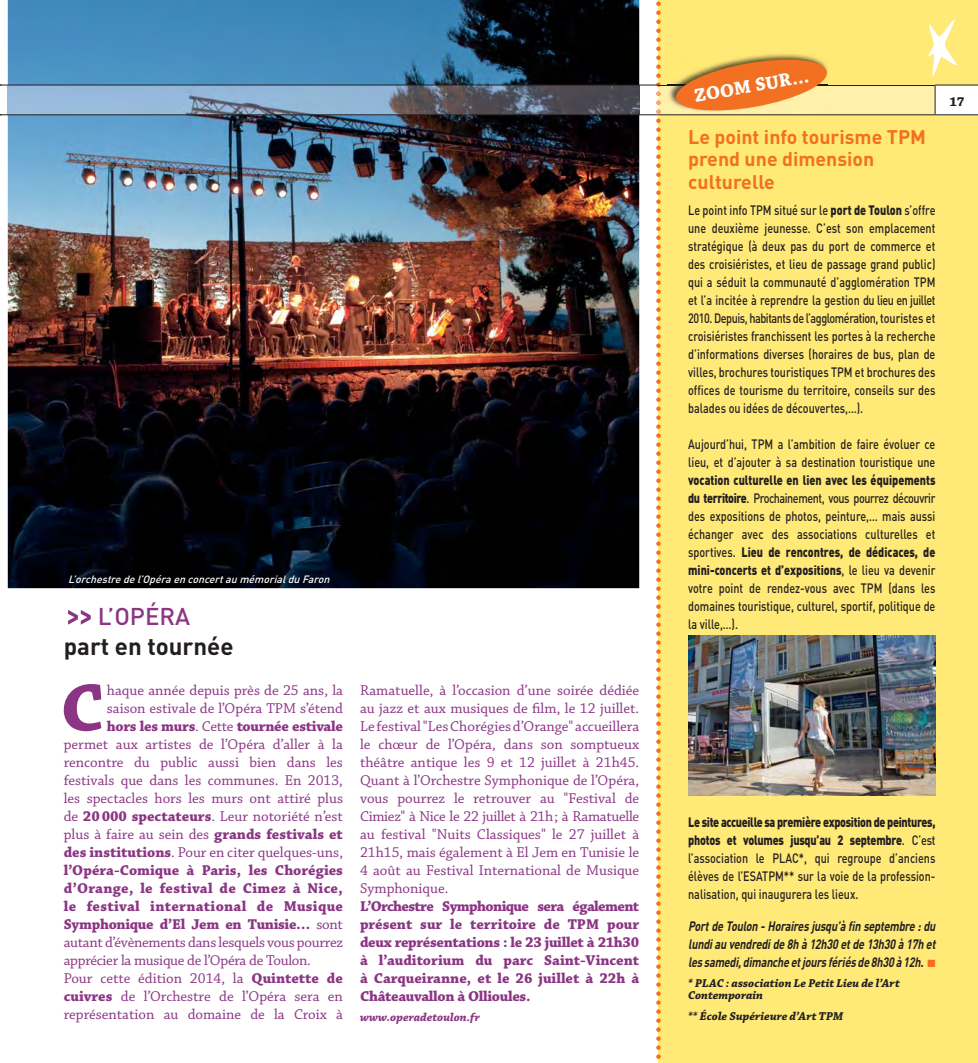
<style>
.page{position:relative;width:978px;height:1063px;background:#fff}
.page>*{position:absolute;margin:0;border:0;box-sizing:border-box;transform-origin:0 0}
.t1{font:700 70.35px "Chaparral Pro";color:#8b3584}
.t2{font:700 24px/30px "DIN";color:#231f20}
.t3{font:700 19.5px/22.5px "DIN";color:#f36f21}
.t4{font:700 19.5px "Chaparral Pro";color:#fff}
.t5{font:15px/18px "Chaparral Pro";color:#8b3584;text-align:justify}
.t6{font:700 15px/18px "Chaparral Pro";color:#8b3584;text-align:justify}
.t7{font:15px "Chaparral Pro";letter-spacing:-.02em;color:#8b3584}
.t8{font:700 15px "Chaparral Pro";letter-spacing:-.02em;color:#8b3584}
.t9{font:700 15px "Chaparral Pro";letter-spacing:.02em;color:#8b3584}
.t10{font:500 13.5px/18px "DIN";color:#231f20;text-align:justify;scale:.8 1}
.t11{font:italic 700 13.5px/18px "DIN";color:#231f20;text-align:justify;scale:.8 1}
.t12{font:700 13.5px "Chaparral Pro";color:#231f20}
.t13{font:italic 700 12px/12px "Chaparral Pro";color:#231f20}
.t14{font:italic 700 12px "Chaparral Pro";color:#8b3584}
.t15{font:italic 500 10.5px "DIN";color:#fff}
.s1{font-family:"Helvetica Neue";font-weight:400;font-size:45px;color:#8b3584}
.s2{font-weight:500;color:#8b3584}
.s3{font-weight:400}
.s4{font-weight:700}
.s5{font-weight:900}
.s6{color:#f36f21}
</style>
<div class="page">
<img style="left:8px;top:0;width:631px;height:588px">
<img style="left:8px;top:86px;width:631px;height:28px">
<hr style="left:0;top:114px;width:659px;height:1px;background:#231f20">
<hr style="left:0;top:85px;width:659px;height:1px;background:#231f20">
<svg style="left:639px;top:0;width:339px;height:1063px"></svg>
<img style="left:688px;top:636px;width:247px;height:160px">
<p class="t15" style="left:68px;top:575px;width:265px">L’orchestre de l’Opéra en concertau mémorialdu Faron</p>
<h2 class="t2" style="left:64px;top:604px;width:171px"><span class="s1">»</span><span class="s2">L’OPÉRA </span>part en tournée</h2>
<h1 class="t1" style="left:61px;top:680px;width:45px">C</h1>
<p class="t5" style="left:107px;top:682px;width:238px">haque année depuis près de 25 ans, la</p>
<p class="t5" style="left:107px;top:700px;width:238px">saison estivale de l’Opéra TPM s’étend</p>
<p class="t8" style="left:107px;top:720px;width:238px">hors les murs<span class="s3">. Cette</span> tournée estivale</p>
<p class="t5" style="left:64px;top:736px;width:281px">permet aux artistes de l’Opéra d’aller à la</p>
<p class="t5" style="left:64px;top:754px;width:281px">rencontre du public aussi bien dans les</p>
<p class="t5" style="left:64px;top:772px;width:281px">festivals que dans les communes. En 2013,</p>
<p class="t5" style="left:64px;top:790px;width:281px">les spectacles hors les murs ont attiré plus</p>
<p class="t5" style="left:64px;top:808px;width:281px">de <span class="s4">20 000 spectateurs</span>. Leur notoriété n’est</p>
<p class="t5" style="left:64px;top:826px;width:281px">plus à faire au sein des <span class="s4">grands festivals et</span></p>
<p class="t5" style="left:64px;top:844px;width:281px"><span class="s4">des institutions</span>. Pour en citer quelques-uns,</p>
<p class="t6" style="left:64px;top:862px;width:281px">l’Opéra-Comique à Paris, les Chorégies</p>
<p class="t9" style="left:64px;top:882px;width:281px">d’Orange, le festival de Cimez à Nice,</p>
<p class="t9" style="left:64px;top:900px;width:281px">le festival international de Musique</p>
<p class="t8" style="left:64px;top:918px;width:281px">Symphonique d’El Jem en Tunisie… <span class="s3">sont</span></p>
<p class="t7" style="left:64px;top:936px;width:281px">autant d’évènements dans lesquels vous pourrez</p>
<p class="t7" style="left:64px;top:954px;width:249px">apprécier la musique de l’Opéra de Toulon.</p>
<p class="t5" style="left:64px;top:970px;width:281px">Pour cette édition 2014, la <span class="s4">Quintette de</span></p>
<p class="t5" style="left:64px;top:988px;width:281px"><span class="s4">cuivres</span> de l’Orchestre de l’Opéra sera en</p>
<p class="t5" style="left:64px;top:1006px;width:281px">représentation au domaine de la Croix à</p>
<p class="t5" style="left:360px;top:682px;width:281px">Ramatuelle, à l’occasion d’une soirée dédiée au jazz et aux musiques de film, le 12 juillet.<br>Le festival "Les Chorégies d’Orange" accueillera le chœur de l’Opéra, dans son somptueux théâtre antique les 9 et 12 juillet à 21h45.<br>Quant à l’Orchestre Symphonique de l’Opéra, vous pourrez le retrouver au "Festival de Cimiez" à Nice le 22 juillet à 21h ; à Ramatuelle au festival "Nuits Classiques" le 27 juillet à 21h15, mais également à El Jem en Tunisie le 4 août au Festival International de Musique Symphonique.</p>
<p class="t6" style="left:360px;top:898px;width:281px">L’Orchestre Symphonique sera également présent sur le territoire de TPM pour deux représentations : le 23 juillet à 21h30 à l’auditorium du parc Saint-Vincent à Carqueiranne, et le 26 juillet à 22h à Châteauvallon à Ollioules.</p>
<p class="t14" style="left:360px;top:1012px;width:121px">www.operadetoulon.fr</p>
<h3 class="t4" style="left:693px;top:88px;width:118px;rotate:-10deg">ZOOM SUR...</h3>
<h3 class="t3" style="left:688px;top:128px;width:239px">Le point info tourisme TPM prend une dimension culturelle</h3>
<p class="t10" style="left:688px;top:203px;width:311px">Le point info TPM situé sur le <span class="s5">port de Toulon</span> s’offre une deuxième jeunesse. C’est son emplacement stratégique (à deux pas du port de commerce et des croisiéristes, et lieu de passage grand public) qui a séduit la communauté d’agglomération TPM et l’a incitée à reprendre la gestion du lieu en juillet 2010. Depuis, habitants de l’agglomération, touristes et croisiéristes franchissent les portes à la recherche d’informations diverses (horaires de bus, plan de villes, brochures touristiques TPM et brochures des offices de tourisme du territoire, conseils sur des balades ou idées de découvertes,…).</p>
<p class="t10" style="left:688px;top:437px;width:311px">Aujourd’hui, TPM a l’ambition de faire évoluer ce lieu, et d’ajouter à sa destination touristique une</p>
<p class="t10" style="left:688px;top:473px;width:311px"><span class="s5">vocation culturelle en lien avec les équipements du territoire</span>. Prochainement, vous pourrez découvrir des expositions de photos, peinture,… mais aussi échanger avec des associations culturelles et sportives. <span class="s5">Lieu de rencontres, de dédicaces, de mini-concerts et d’expositions</span>, le lieu va devenir votre point de rendez-vous avec TPM (dans les domaines touristique, culturel, sportif, politique de la ville,…).</p>
<p class="t12" style="left:949px;top:96px;width:17px">17</p>
<p class="t10" style="left:688px;top:815px;width:311px"><span class="s5">Le site accueille sa première exposition de peintures, photos et volumes jusqu’au 2 septembre</span>. C’est l’association le PLAC*, qui regroupe d’anciens élèves de l’ESATPM** sur la voie de la profession&shy;nalisation, qui inaugurera les lieux.</p>
<p class="t11" style="left:688px;top:918px;width:313px">Portde Toulon -Horaires jusqu’à fin septembre :du lundiau vendredide 8h à 12h30 etde 13h30 à 17h et les samedi,dimanche etjours fériés de 8h30 à 12h. <span class="s6">■</span></p>
<p class="t13" style="left:688px;top:978px;width:213px">* PLAC : association Le Petit Lieu de l’Art<br>Contemporain</p>
<p class="t13" style="left:688px;top:1011px;width:157px">** École Supérieure d’Art TPM</p>
</div>
